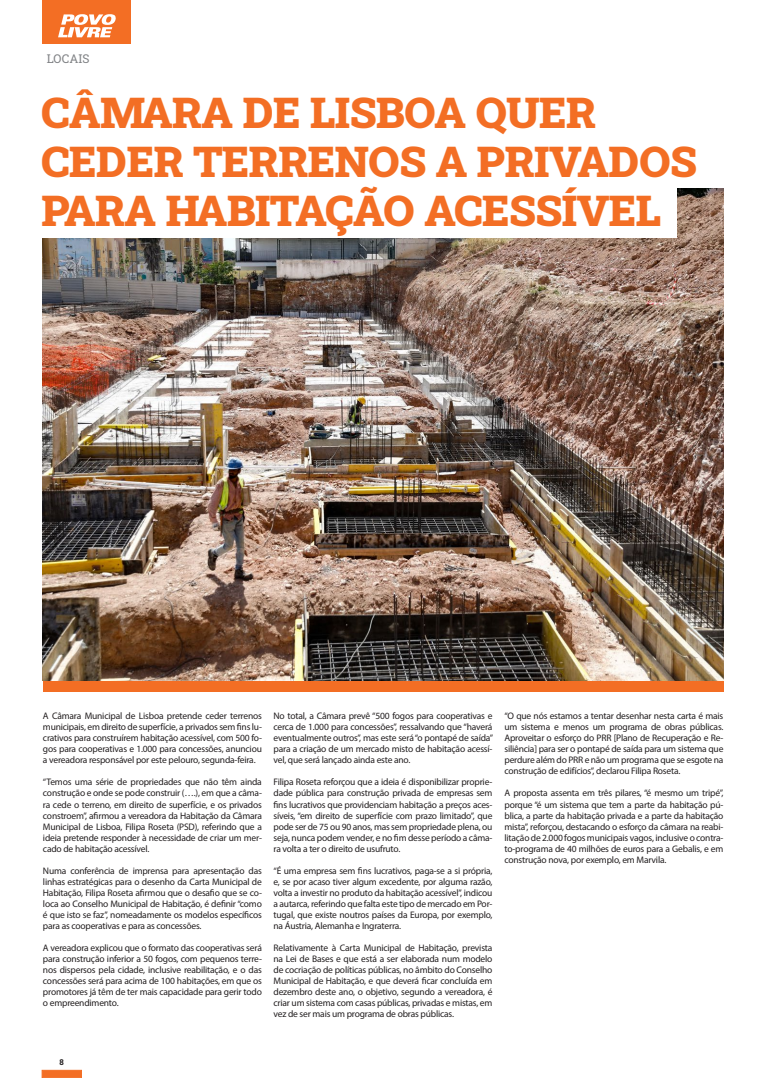
<style>
.page{position:relative;width:766px;height:1078px;background:#fff}
.page>*{position:absolute;margin:0;border:0;box-sizing:border-box;transform-origin:0 0}
.n_texto{font:900 43px/49px "Roboto Slab";letter-spacing:-.01em;color:#f36e24}
.topos{font:12px "Roboto Slab";color:#808285}
.t1{font:9.5px/11px "Myriad Pro";letter-spacing:-.02em;color:#231f20;text-align:justify}
.t2{font:700 8px "Roboto Slab";color:#231f20}
</style>
<div class="page">
<div style="left:42px;top:1069px;width:40px;height:8px;background:#f36e24;border:1px solid #f36e24"></div>
<img style="left:43px;top:188px;width:680px;height:492px">
<div style="left:36px;top:183px;width:640px;height:55px;background:#fff"></div>
<div style="left:43px;top:680px;width:680px;height:11px;background:#f36e24"></div>
<div style="left:43px;top:0;width:88px;height:44px;background:#f36e24"></div>
<svg style="left:58px;top:14px;width:58px;height:23px"></svg>
<p class="topos" style="left:47px;top:51px;width:44px">LOCAIS</p>
<p class="n_texto" style="left:42px;top:86px;width:656px">CÂMARA DE LISBOA QUER<br>CEDER TERRENOS A PRIVADOS<br>PARA HABITAÇÃO ACESSÍVEL</p>
<p class="t1" style="left:43px;top:710px;width:220px">A Câmara Municipal de Lisboa pretende ceder terrenos municipais, em direito de superfície, a privados sem fins lu&shy;crativos para construírem habitação acessível, com 500 fo&shy;gos para cooperativas e 1.000 para concessões, anunciou a vereadora responsável por este pelouro, segunda-feira.</p>
<p class="t1" style="left:43px;top:776px;width:220px">“Temos uma série de propriedades que não têm ainda construção e onde se pode construir (….), em que a câma&shy;ra cede o terreno, em direito de superfície, e os privados constroem”, afirmou a vereadora da Habitação da Câmara Municipal de Lisboa, Filipa Roseta (PSD), referindo que a ideia pretende responder à necessidade de criar um mer&shy;cado de habitação acessível.</p>
<p class="t1" style="left:43px;top:864px;width:220px">Numa conferência de imprensa para apresentação das linhas estratégicas para o desenho da Carta Municipal de Habitação, Filipa Roseta afirmou que o desafio que se co&shy;loca ao Conselho Municipal de Habitação, é definir “como é que isto se faz”, nomeadamente os modelos específicos para as cooperativas e para as concessões.</p>
<p class="t1" style="left:43px;top:942px;width:220px">A vereadora explicou que o formato das cooperativas será para construção inferior a 50 fogos, com pequenos terre&shy;nos dispersos pela cidade, inclusive reabilitação, e o das concessões será para acima de 100 habitações, em que os promotores já têm de ter mais capacidade para gerir todo o empreendimento.</p>
<p class="t1" style="left:273px;top:710px;width:221px">No total, a Câmara prevê “500 fogos para cooperativas e cerca de 1.000 para concessões”, ressalvando que “haverá eventualmente outros”, mas este será “o pontapé de saída” para a criação de um mercado misto de habitação acessí&shy;vel, que será lançado ainda este ano.</p>
<p class="t1" style="left:273px;top:776px;width:220px">Filipa Roseta reforçou que a ideia é disponibilizar proprie&shy;dade pública para construção privada de empresas sem fins lucrativos que providenciam habitação a preços aces&shy;síveis, “em direito de superfície com prazo limitado”, que pode ser de 75 ou 90 anos, mas sem propriedade plena, ou seja, nunca podem vender, e no fim desse período a câma&shy;ra volta a ter o direito de usufruto.</p>
<p class="t1" style="left:273px;top:864px;width:220px">“É uma empresa sem fins lucrativos, paga-se a si própria, e, se por acaso tiver algum excedente, por alguma razão, volta a investir no produto da habitação acessível”, indicou a autarca, referindo que falta este tipo de mercado em Por&shy;tugal, que existe noutros países da Europa, por exemplo, na Áustria, Alemanha e Ingraterra.</p>
<p class="t1" style="left:273px;top:942px;width:220px">Relativamente à Carta Municipal de Habitação, prevista na Lei de Bases e que está a ser elaborada num modelo de cocriação de políticas públicas, no âmbito do Conselho Municipal de Habitação, e que deverá ficar concluída em dezembro deste ano, o objetivo, segundo a vereadora, é criar um sistema com casas públicas, privadas e mistas, em vez de ser mais um programa de obras públicas.</p>
<p class="t1" style="left:504px;top:710px;width:220px">“O que nós estamos a tentar desenhar nesta carta é mais um sistema e menos um programa de obras públicas.<br>Aproveitar o esforço do PRR [Plano de Recuperação e Re&shy;siliência] para ser o pontapé de saída para um sistema que perdure além do PRR e não um programa que se esgote na construção de edifícios”, declarou Filipa Roseta.</p>
<p class="t1" style="left:504px;top:787px;width:220px">A proposta assenta em três pilares, “é mesmo um tripé”, porque “é um sistema que tem a parte da habitação pú&shy;blica, a parte da habitação privada e a parte da habitação mista”, reforçou, destacando o esforço da câmara na reabi&shy;litação de 2.000 fogos municipais vagos, inclusive o contra&shy;to-programa de 40 milhões de euros para a Gebalis, e em construção nova, por exemplo, em Marvila.</p>
<p class="t2" style="left:60px;top:1056px;width:6px">8</p>
</div>
